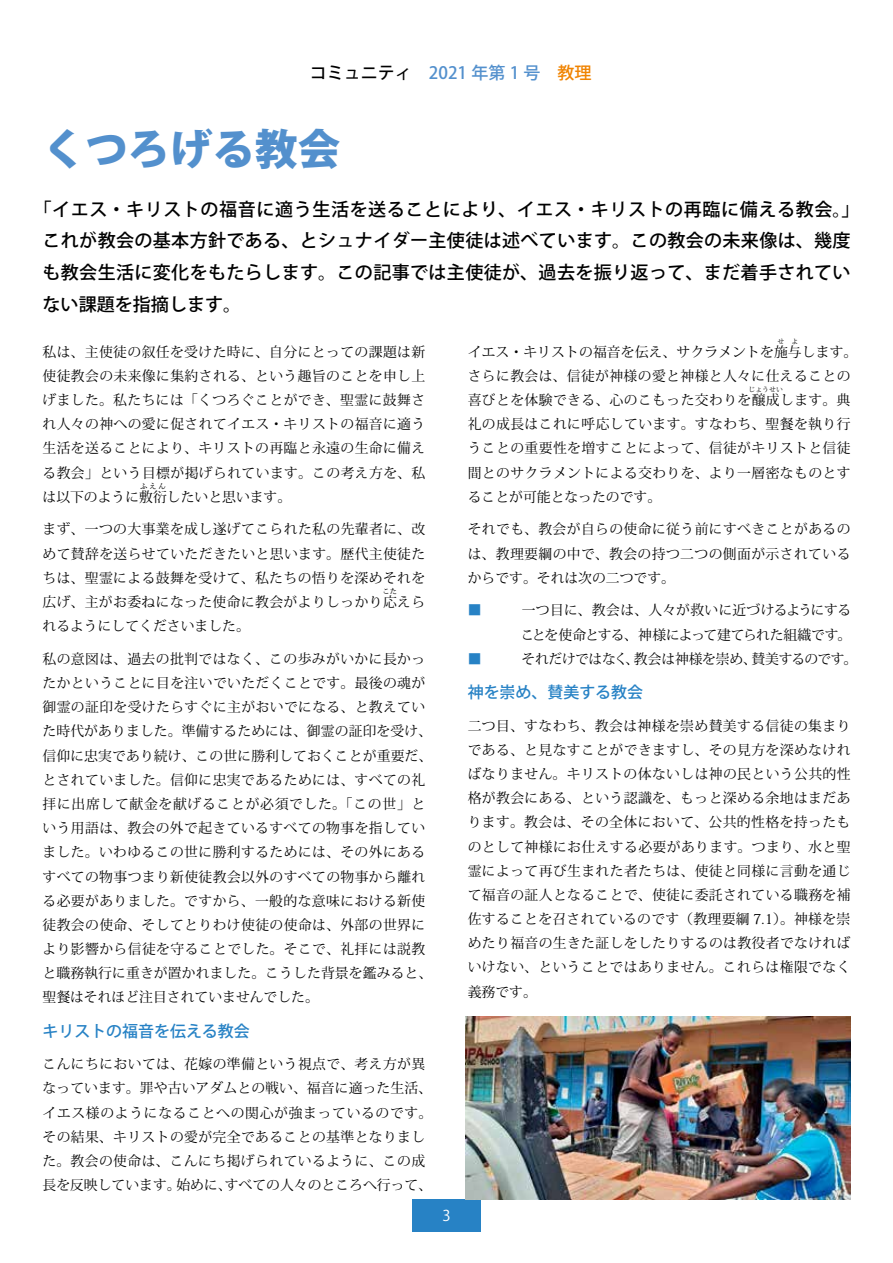
<style>
.page{position:relative;width:893px;height:1263px;background:#fff}
.page>*{position:absolute;margin:0;border:0;box-sizing:border-box;transform-origin:0 0}
.t1{font:800 42.45px "Koz Go Pro";color:#5390cd}
.t2{font:500 18px/31.7px "Koz Go Pro";letter-spacing:.02em;color:#000}
.t3{font:500 16.95px "Koz Go Pro";color:#5390cd}
.t4{font:500 16.95px "Koz Go Pro";color:#f08300}
.t5{font:500 15.9px "Koz Go Pro";color:#2782c5}
.t6{font:14.85px "Koz Go Pro";color:#fff}
.t7{font:13.8px/24.2px "Koz Min Pro";letter-spacing:.03em;color:#000;text-align:justify}
.t8{font:13.8px "Koz Min Pro";letter-spacing:.01em;color:#000}
.t9{font:13.8px "Koz Min Pro";color:#000}
.t10{font:13.8px/24.2px "Koz Min Pro";letter-spacing:-.03em;color:#000}
.t11{font:13.8px "Koz Min Pro";letter-spacing:.05em;color:#000}
.t12{font:13.8px "Koz Min Pro";letter-spacing:-.02em;color:#000}
.t13{font:13.8px "Koz Min Pro";color:#2782c5}
.t14{font:7.5px "Yu Mincho";color:#000}
.t15{font:6.9px "Koz Min Pro";color:#000}
.s1{color:#000}
</style>
<div class="page">
<div style="left:412px;top:1199px;width:68px;height:33px;background:#2782c5"></div>
<img style="left:465px;top:1017px;width:385px;height:182px">
<p class="t3" style="left:310px;top:62px;width:232px"><span class="s1">コミュニティ　</span>2021 年第 1 号</p>
<p class="t4" style="left:558px;top:62px;width:36px">教理</p>
<h1 class="t1" style="left:43px;top:122px;width:299px">くつろげる教会</h1>
<h2 class="t2" style="left:43px;top:194px;width:818px;text-indent:-9px">「イエス・キリストの福音に適う生活を送ることにより、イエス・キリストの再臨に備える教会「。これが教会の基本方針である、とシュナイダー主使徒は述べています。この教会の未来像は、幾度も教会生活に変化をもたらします。この記事では主使徒が、過去を振り返って、まだ着手されていない課題を指摘します。</h2>
<p class="t7" style="left:43px;top:339px;width:384px">私は、主使徒の叙任を受けた時に、自分にとっての課題は新使徒教会の未来像に集約される、という趣旨のことを申し上げました。私たちには「くつろぐことができ、聖霊に鼓舞され人々の神への愛に促されてイエス・キリストの福音に適う生活を送ることにより、キリストの再臨と永遠の生命に備える教会」という目標が掲げられています。この考え方を、私は以下のように敷衍したいと思います。</p>
<p class="t15" style="left:777px;top:336px;width:22px">せ よ</p>
<p class="t7" style="left:468px;top:363px;width:384px">さらに教会は、信徒が神様の愛と神様と人々に仕えることの喜びとを体験できる、心のこもった交わりを醸成します。典</p>
<p class="t8" style="left:468px;top:342px;width:391px">イエス・キリストの福音を伝え、サクラメントを施与します。</p>
<p class="t15" style="left:748px;top:385px;width:36px">じょうせい</p>
<p class="t7" style="left:468px;top:412px;width:384px">礼の成長はこれに呼応しています。すなわち、聖餐を執り行うことの重要性を増すことによって、信徒がキリストと信徒間とのサクラメントによる交わりを、より一層密なものとすることが可能となったのです。</p>
<p class="t7" style="left:468px;top:517px;width:384px">それでも、教会が自らの使命に従う前にすべきことがあるのは、教理要綱の中で、教会の持つ二つの側面が示されているからです。それは次の二つです。</p>
<p class="t8" style="left:522px;top:601px;width:331px">一つ目に、教会は、人々が救いに近づけるようにする</p>
<p class="t14" style="left:140px;top:479px;width:27px">ふえん</p>
<p class="t7" style="left:43px;top:517px;width:384px">まず、一つの大事業を成し遂げてこられた私の先輩者に、改めて賛辞を送らせていただきたいと思います。歴代主使徒たちは、聖霊による鼓舞を受けて、私たちの悟りを深めそれを広げ、主がお委ねになった使命に教会がよりしっかり応えら</p>
<p class="t14" style="left:382px;top:584px;width:17px">こた</p>
<p class="t13" style="left:468px;top:601px;width:15px">■</p>
<p class="t9" style="left:43px;top:616px;width:209px">れるようにしてくださいました。</p>
<p class="t7" style="left:43px;top:646px;width:391px;text-align:left">私の意図は、過去の批判ではなく、この歩みがいかに長かったかということに目を注いでいただくことです。最後の魂が御霊の証印を受けたらすぐに主がおいでになる、と教えていた時代がありました。準備するためには、御霊の証印を受け、信仰に忠実であり続け、この世に勝利しておくことが重要だ、とされていました。信仰に忠実であるためには、すべての礼拝に出席して献金を献げることが必須でした。「この世」という用語は、教会の外で起きているすべての物事を指していました。いわゆるこの世に勝利するためには、その外にあるすべての物事つまり新使徒教会以外のすべての物事から離れる必要がありました。ですから、一般的な意味における新使徒教会の使命、そしてとりわけ使徒の使命は、外部の世界により影響から信徒を守ることでした。そこで、礼拝には説教と職務執行に重きが置かれました。こうした背景を鑑みると、聖餐はそれほど注目されていませんでした。</p>
<p class="t5" style="left:43px;top:1021px;width:209px">キリストの福音を伝える教会</p>
<p class="t7" style="left:43px;top:1051px;width:384px">こんにちにおいては、花嫁の準備という視点で、考え方が異</p>
<p class="t8" style="left:43px;top:1078px;width:391px">なっています。罪や古いアダムとの戦い、福音に適った生活、</p>
<p class="t11" style="left:43px;top:1103px;width:391px">イエス様のようになることへの関心が強まっているのです。</p>
<p class="t7" style="left:43px;top:1124px;width:384px">その結果、キリストの愛が完全であることの基準となりまし</p>
<p class="t7" style="left:43px;top:1148px;width:384px">た。教会の使命は、こんにち掲げられているように、この成</p>
<p class="t9" style="left:225px;top:1175px;width:209px">すべての人々のところへ行って、</p>
<p class="t7" style="left:176px;top:1172px;width:57px">始めに、</p>
<p class="t9" style="left:43px;top:1175px;width:140px">長を反映しています。</p>
<p class="t6" style="left:442px;top:1206px;width:10px">3</p>
<p class="t10" style="left:751px;top:622px;width:107px;text-indent:-231px">ことを使命とする、神様によって建てられた組織です。賛美するのです。</p>
<p class="t12" style="left:521px;top:649px;width:237px">それだけではなく教会は神様を崇め、</p>
<p class="t7" style="left:625px;top:646px;width:15px">、</p>
<p class="t13" style="left:468px;top:649px;width:15px">■</p>
<p class="t5" style="left:468px;top:682px;width:177px">神を崇め、賛美する教会</p>
<p class="t7" style="left:468px;top:713px;width:384px">二つ目、すなわち、教会は神様を崇め賛美する信徒の集まりである、と見なすことができますし、その見方を深めなければなりません。キリストの体ないしは神の民という公共的性格が教会にある、という認識を、もっと深める余地はまだあります。教会は、その全体において、公共的性格を持ったものとして神様にお仕えする必要があります。つまり、水と聖霊によって再び生まれた者たちは、使徒と同様に言動を通じて福音の証人となることで、使徒に委託されている職務を補佐することを召されているのです（教理要綱 7.1）。神様を崇めたり福音の生きた証しをしたりするのは教役者でなければいけない、ということではありません。これらは権限でなく義務です。</p>
</div>
